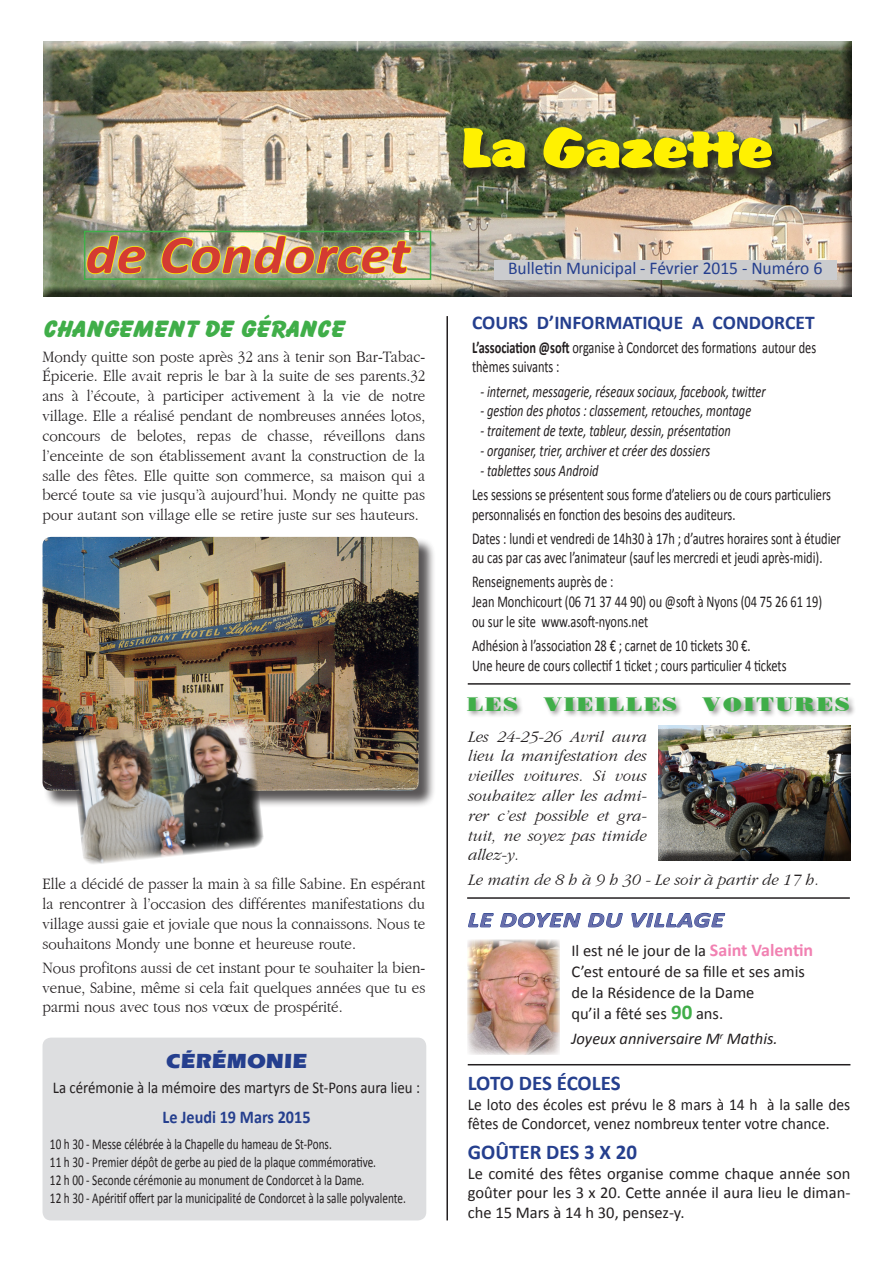
<style>
.page{position:relative;width:893px;height:1263px;background:#fff}
.page>*{position:absolute;margin:0;border:0;box-sizing:border-box;transform-origin:0 0}
.t1{font:57px "Market";color:#fff101}
.t2{font:italic 700 54px "Calibri";color:#d43b32;scale:1.1 1}
.t3{font:700 21px "Calibri";color:#253f8e}
.t4{font:21px "Bassoon";letter-spacing:.03em;color:#40ae49;scale:1.1 1}
.t5{font:italic 700 21px "Calibri";letter-spacing:.03em;color:#676daa;scale:1.25 1}
.t6{font:21px "Erie Black";color:#253f8e}
.t7{font:19.8px "Bodnoff Plain";letter-spacing:.08em;color:#40ae49;scale:1.14 1}
.t8{font:700 19.5px "Calibri";color:#253f8e}
.t9{font:18px "Calibri";color:#253f8e}
.t10{font:700 18px "Calibri";color:#253f8e;scale:.9 1}
.t11{font:16.5px/19.8px "Gatineau Plain";color:#231f20;text-align:justify;scale:.9 1}
.t12{font:16.5px/19.8px "Calibri";color:#231f20;scale:.75 1}
.t13{font:16.5px/19.8px "Calibri";color:#231f20;text-align:justify}
.t14{font:italic 16.5px "Calibri";color:#231f20;scale:.75 1}
.t15{font:italic 16.5px/19.8px "Gatineau";color:#231f20;text-align:justify}
.t16{font:16.5px/19.8px "Calibri";color:#231f20;scale:.94 1}
.t17{font:16.5px "Calibri";color:#231f20;scale:.9 1}
.t18{font:italic 16.5px "Calibri";color:#231f20}
.t19{font:15px "Calibri";color:#231f20;scale:.75 1}
.s1{font-weight:700}
.s2{font-weight:700;font-size:18px;color:#f181b2}
.s3{font-weight:700;font-size:21px;color:#40ae49}
</style>
<div class="page">
<div style="left:43px;top:1037px;width:383px;height:183px;background:#dddee0;border-radius:9px"></div>
<div style="left:42px;top:39px;width:810px;height:258px;background:#231f20;opacity:.75"></div>
<div style="left:463px;top:131px;width:397px;height:91px;background:#231f20;opacity:.75"></div>
<div style="left:74px;top:221px;width:458px;height:93px;background:#fff;opacity:.75"></div>
<svg style="left:86px;top:223px;width:61px;height:52px;background:#adb279"></svg>
<img style="left:161px;top:223px;width:252px;height:63px">
<div style="left:84px;top:231px;width:347px;height:49px;border:2px solid #40ae49"></div>
<div style="left:494px;top:260px;width:343px;height:19px;background:#cbccce"></div>
<hr style="left:468px;top:1064px;width:382px;height:1px;background:#231f20">
<div style="left:43px;top:538px;width:399px;height:276px;background:#231f20;opacity:.75"></div>
<img style="left:43px;top:537px;width:376px;height:254px">
<img style="left:70px;top:718px;width:195px;height:146px">
<hr style="left:446px;top:316px;width:2px;height:904px;background:#231f20">
<hr style="left:468px;top:683px;width:382px;height:2px;background:#231f20">
<div style="left:658px;top:724px;width:193px;height:138px;background:#231f20;opacity:.75"></div>
<hr style="left:467px;top:897px;width:383px;height:2px;background:#231f20">
<div style="left:466px;top:695px;width:427px;height:48px;background:#231f20;opacity:.42"></div>
<img style="left:467px;top:940px;width:93px;height:114px">
<svg style="left:468px;top:913px;width:26px;height:14px"></svg>
<svg style="left:500px;top:912px;width:81px;height:16px"></svg>
<svg style="left:588px;top:913px;width:35px;height:15px"></svg>
<svg style="left:631px;top:912px;width:94px;height:16px"></svg>
<p class="t2" style="left:85px;top:221px;width:296px">de Condorcet</p>
<p class="t1" style="left:461px;top:113px;width:313px">La Gazette</p>
<p class="t9" style="left:508px;top:257px;width:316px">Bulletin Municipal - Février 2015 - Numéro 6</p>
<p class="t4" style="left:41px;top:315px;width:275px">CHANGEMENT DE GÉRANCE</p>
<p class="t8" style="left:472px;top:310px;width:344px">COURS D’INFORMATIQUE A CONDORCET</p>
<p class="t12" style="left:472px;top:336px;width:460px"><span class="s1">L’association @soft</span> organise à Condorcet des formations autour des thèmes suivants :</p>
<p class="t14" style="left:480px;top:381px;width:382px">- internet, messagerie, réseaux sociaux, facebook, twitter</p>
<p class="t14" style="left:480px;top:401px;width:362px">- gestion des photos : classement, retouches, montage</p>
<p class="t14" style="left:480px;top:420px;width:335px">- traitement de texte, tableur, dessin, présentation</p>
<p class="t14" style="left:480px;top:440px;width:308px">- organiser, trier, archiver et créer des dossiers</p>
<p class="t14" style="left:480px;top:460px;width:159px">- tablettes sous Android</p>
<p class="t12" style="left:472px;top:484px;width:480px">Les sessions se présentent sous forme d’ateliers ou de cours particuliers personnalisés en fonction des besoins des auditeurs.</p>
<p class="t12" style="left:472px;top:527px;width:493px">Dates : lundi et vendredi de 14h30 à 17h ; d’autres horaires sont à étudier au cas par cas avec l’animateur (sauf les mercredi et jeudi après-midi).</p>
<p class="t12" style="left:472px;top:571px;width:190px">Renseignements auprès de :</p>
<p class="t12" style="left:472px;top:591px;width:468px">Jean Monchicourt (06 71 37 44 90) ou @soft à Nyons (04 75 26 61 19)</p>
<p class="t12" style="left:472px;top:611px;width:237px">ou sur le site www.asoft-nyons.net</p>
<p class="t12" style="left:472px;top:635px;width:373px">Adhésion à l’association 28 € ; carnet de 10 tickets 30 €.</p>
<p class="t12" style="left:472px;top:655px;width:421px">Une heure de cours collectif 1 ticket ; cours particulier 4 tickets</p>
<p class="t11" style="left:43px;top:347px;width:427px">Mondy quitte son poste après 32 ans à tenir son Bar-Tabac-Épicerie. Elle avait repris le bar à la suite de ses parents.32 ans à l’écoute, à participer activement à la vie de notre village. Elle a réalisé pendant de nombreuses années lotos, concours de belotes, repas de chasse, réveillons dans l’enceinte de son établissement avant la construction de la salle des fêtes. Elle quitte son commerce, sa maison qui a bercé toute sa vie jusqu’à aujourd’hui. Mondy ne quitte pas pour autant son village elle se retire juste sur ses hauteurs.</p>
<p class="t11" style="left:43px;top:874px;width:427px">Elle a décidé de passer la main à sa fille Sabine. En espérant la rencontrer à l’occasion des différentes manifestations du village aussi gaie et joviale que nous la connaissons. Nous te souhaitons Mondy une bonne et heureuse route.</p>
<p class="t11" style="left:43px;top:958px;width:427px">Nous profitons aussi de cet instant pour te souhaiter la bien&shy;venue, Sabine, même si cela fait quelques années que tu es parmi nous avec tous nos vœux de prospérité.</p>
<p class="t6" style="left:166px;top:1049px;width:143px">CÉRÉMONIE</p>
<p class="t17" style="left:53px;top:1077px;width:410px">La cérémonie à la mémoire des martyrs de St-Pons aura lieu :</p>
<p class="t10" style="left:163px;top:1105px;width:166px">Le Jeudi 19 Mars 2015</p>
<p class="t19" style="left:50px;top:1135px;width:377px">10 h 30 - Messe célébrée à la Chapelle du hameau de St-Pons.</p>
<p class="t19" style="left:50px;top:1153px;width:436px">11 h 30 - Premier dépôt de gerbe au pied de la plaque commémorative.</p>
<p class="t19" style="left:50px;top:1171px;width:421px">12 h 00 - Seconde cérémonie au monument de Condorcet à la Dame.</p>
<p class="t19" style="left:50px;top:1189px;width:476px">12 h 30 - Apéritif offert par la municipalité de Condorcet à la salle polyvalente.</p>
<p class="t7" style="left:467px;top:692px;width:46px">LES</p>
<p class="t7" style="left:543px;top:692px;width:119px">VIEILLES</p>
<p class="t7" style="left:702px;top:692px;width:131px">VOITURES</p>
<p class="t15" style="left:467px;top:727px;width:181px">Les 24-25-26 Avril aura lieu la manifestation des vieilles voitures. Si vous souhaitez aller les admi&shy;rer c’est possible et gra&shy;tuit, ne soyez pas timide allez-y.</p>
<p class="t15" style="left:467px;top:870px;width:352px">Le matin de 8 h à 9 h 30 - Le soir à partir de 17 h.</p>
<p class="t5" style="left:468px;top:907px;width:206px">LE DOYEN DU VILLAGE</p>
<p class="t13" style="left:571px;top:940px;width:243px">Il est né le jour de la <span class="s2">Saint Valentin</span></p>
<p class="t13" style="left:571px;top:961px;width:235px">C’est entouré de sa fille et ses amis</p>
<p class="t13" style="left:571px;top:982px;width:185px">de la Résidence de la Dame</p>
<p class="t13" style="left:571px;top:1003px;width:153px">qu’il a fêté ses <span class="s3">90</span> ans.</p>
<p class="t18" style="left:571px;top:1028px;width:208px">Joyeux anniversaire M<sup>r</sup> Mathis.</p>
<p class="t3" style="left:468px;top:1070px;width:154px">LOTO DES ÉCOLES</p>
<p class="t16" style="left:468px;top:1093px;width:408px">Le loto des écoles est prévu le 8 mars à 14 h à la salle des fêtes de Condorcet, venez nombreux tenter votre chance.</p>
<p class="t3" style="left:468px;top:1139px;width:171px">GOÛTER DES 3 X 20</p>
<p class="t13" style="left:468px;top:1162px;width:384px">Le comité des fêtes organise comme chaque année son goûter pour les 3 x 20. Cette année il aura lieu le diman&shy;che 15 Mars à 14 h 30, pensez-y.</p>
</div>
